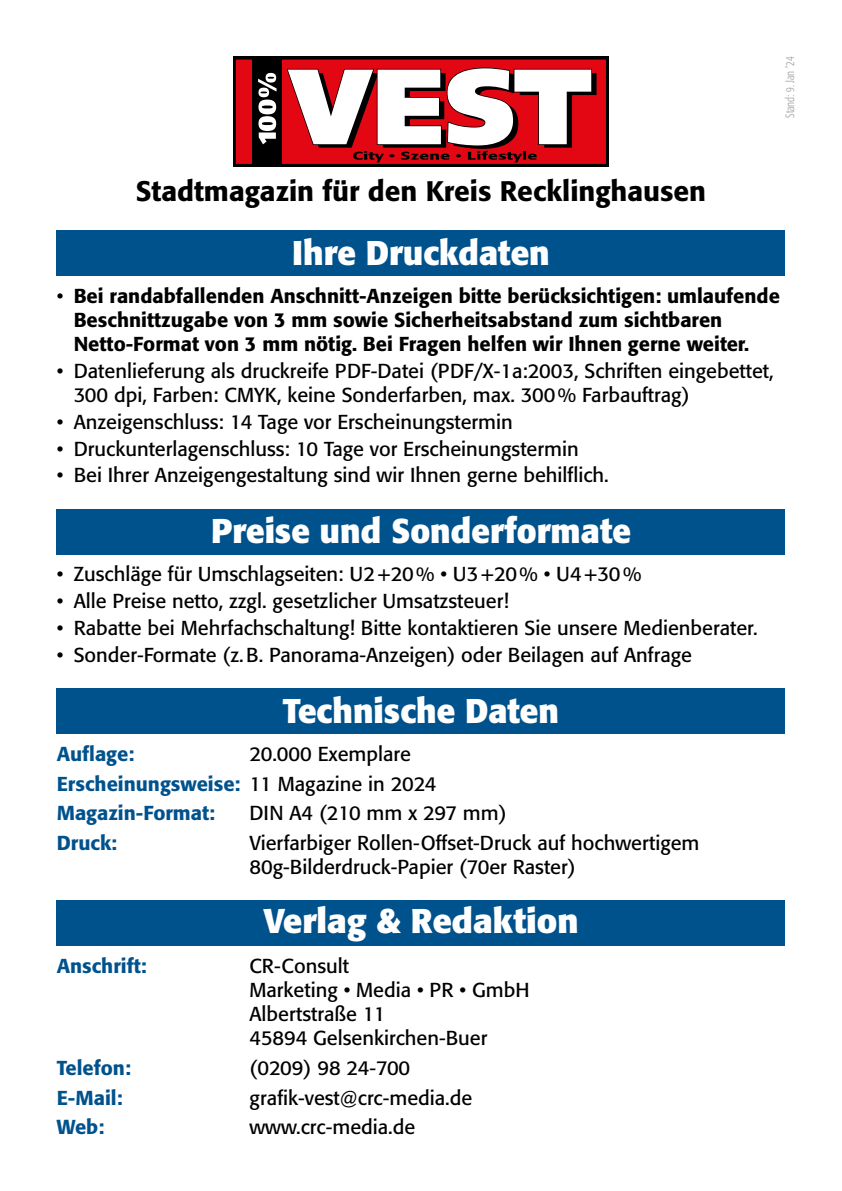
<style>
.page{position:relative;width:842px;height:1191px;background:#fff}
.page>*{position:absolute;margin:0;border:0;box-sizing:border-box;transform-origin:0 0}
.t1{font:700 34px "Formata";color:#fff}
.t2{font:500 28px "Formata";color:#000}
.t3{font:20px/24px "Formata";color:#000}
.t4{font:500 20px/24px "Formata";color:#000}
.t5{font:500 20px/29.6px "Formata";color:#00528d}
.t6{font:300 condensed 12px "Formata";color:#9d9d9c;scale:.9 1}
.s1{font-weight:400}
.s2{font-weight:400;color:#000}
</style>
<div class="page">
<svg style="left:233px;top:57px;width:376px;height:110px"></svg>
<svg style="left:258px;top:73px;width:18px;height:71px"></svg>
<svg style="left:287px;top:68px;width:309px;height:94px"></svg>
<div style="left:57px;top:688px;width:728px;height:46px;background:#00528d"></div>
<div style="left:57px;top:230px;width:728px;height:46px;background:#00528d"></div>
<div style="left:57px;top:900px;width:728px;height:46px;background:#00528d"></div>
<div style="left:57px;top:509px;width:728px;height:45px;background:#00528d"></div>
<h2 class="t2" style="left:136px;top:174px;width:572px">Stadtmagazin für den Kreis Recklinghausen</h2>
<h1 class="t1" style="left:292px;top:231px;width:259px">Ihre Druckdaten</h1>
<p class="t6" style="left:783px;top:118px;width:69px;rotate:-90deg">Stand: 9. Jan ’24</p>
<p class="t4" style="left:74px;top:284px;width:708px;text-indent:-17px"><span class="s1">•</span> Bei randabfallenden Anschnitt-Anzeigen bitte berücksichtigen: umlaufende<br>Beschnittzugabe von 3 mm sowie Sicherheitsabstand zum sichtbaren<br>Netto-Format von 3 mm nötig. Bei Fragen helfen wir Ihnen gerne weiter.</p>
<p class="t3" style="left:74px;top:359px;width:702px;text-indent:-17px">• Datenlieferung als druckreife PDF-Datei (PDF/X-1a:2003, Schriften eingebettet,<br>300 dpi, Farben: CMYK, keine Sonderfarben, max. 300% Farbauftrag)</p>
<p class="t3" style="left:57px;top:409px;width:458px">• Anzeigenschluss: 14 Tage vor Erscheinungstermin</p>
<p class="t3" style="left:57px;top:436px;width:523px">• Druckunterlagenschluss: 10 Tage vor Erscheinungstermin</p>
<p class="t3" style="left:57px;top:463px;width:554px">• Bei Ihrer Anzeigengestaltung sind wir Ihnen gerne behilflich.</p>
<h1 class="t1" style="left:211px;top:510px;width:421px">Preise und Sonderformate</h1>
<p class="t3" style="left:57px;top:562px;width:586px">• Zuschläge für Umschlagseiten: U2+20% • U3+20% • U4+30%</p>
<p class="t3" style="left:57px;top:589px;width:454px">• Alle Preise netto, zzgl. gesetzlicher Umsatzsteuer!</p>
<p class="t3" style="left:57px;top:616px;width:702px">• Rabatte bei Mehrfachschaltung! Bitte kontaktieren Sie unsere Medienberater.</p>
<p class="t3" style="left:57px;top:643px;width:637px">• Sonder-Formate (z.B. Panorama-Anzeigen) oder Beilagen auf Anfrage</p>
<h1 class="t1" style="left:283px;top:689px;width:278px">Technische Daten</h1>
<p class="t5" style="left:57px;top:739px;width:79px">Auflage:</p>
<p class="t5" style="left:57px;top:739px;width:381px;text-indent:193px"><span class="s2">20.000 Exemplare<br></span>Erscheinungsweise: <span class="s2">11 Magazine in 2024<br></span>Magazin-Format:</p>
<p class="t3" style="left:249px;top:801px;width:259px">DIN A4 (210 mm x 297 mm)</p>
<p class="t5" style="left:57px;top:828px;width:62px">Druck:</p>
<p class="t3" style="left:249px;top:831px;width:452px">Vierfarbiger Rollen-Offset-Druck auf hochwertigem<br>80g-Bilderdruck-Papier (70er Raster)</p>
<h1 class="t1" style="left:263px;top:900px;width:317px">Verlag &amp; Redaktion</h1>
<p class="t5" style="left:57px;top:951px;width:91px">Anschrift:</p>
<p class="t3" style="left:249px;top:954px;width:282px">CR-Consult<br>Marketing • Media • PR • GmbH<br>Albertstraße 11<br>45894 Gelsenkirchen-Buer</p>
<p class="t5" style="left:57px;top:1053px;width:76px">Telefon:</p>
<p class="t3" style="left:249px;top:1055px;width:162px">(0209) 98 24-700</p>
<p class="t5" style="left:57px;top:1082px;width:67px">E-Mail:</p>
<p class="t3" style="left:249px;top:1085px;width:224px">grafik-vest@crc-media.de</p>
<p class="t5" style="left:57px;top:1112px;width:49px">Web:</p>
<p class="t3" style="left:249px;top:1115px;width:167px">www.crc-media.de</p>
</div>
